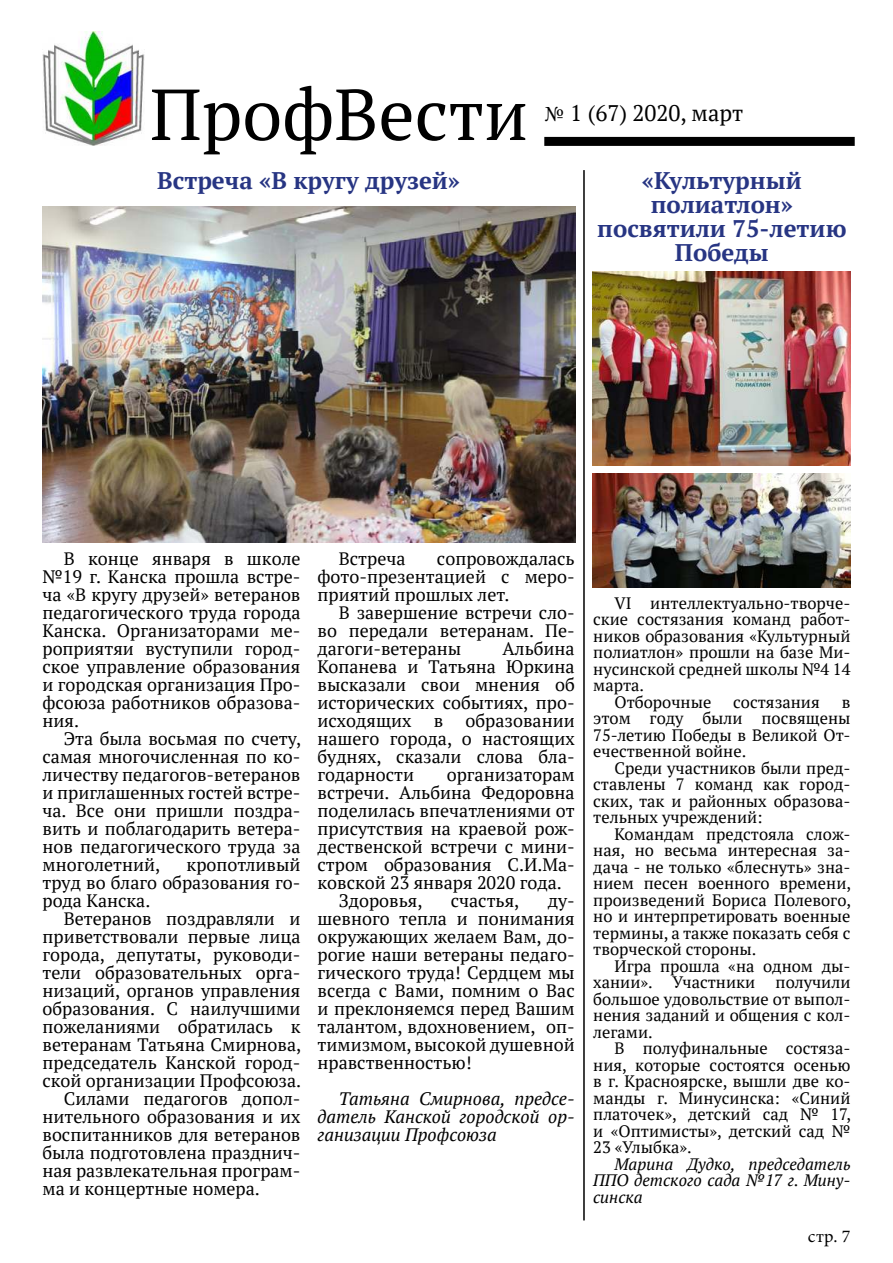
<style>
.page{position:relative;width:893px;height:1263px;background:#fff}
.page>*{position:absolute;margin:0;border:0;box-sizing:border-box;transform-origin:0 0}
.t1{font:72px "PT Serif";color:#000}
.t2{font:700 24px/24px "PT Serif";color:#273583;text-align:center}
.t3{font:22.5px "PT Serif";color:#000}
.t4{font:18px/18px "PT Serif";color:#000;text-align:justify}
.t5{font:italic 18px/18px "PT Serif";color:#000;text-align:justify}
.t6{font:18px "Minion Pro";color:#000}
.t7{font:16.5px/16.5px "PT Serif";color:#000;text-align:justify}
.t8{font:italic 16.5px/16.5px "PT Serif";color:#000;text-align:justify}
.s1{font-family:"Minion Pro"}
</style>
<div class="page">
<img style="left:43px;top:32px;width:102px;height:114px">
<div style="left:544px;top:137px;width:311px;height:9px;background:#000"></div>
<img style="left:43px;top:207px;width:532px;height:335px">
<hr style="left:583px;top:170px;width:2px;height:1050px;background:#000">
<img style="left:592px;top:272px;width:258px;height:193px">
<img style="left:592px;top:474px;width:258px;height:114px">
<h1 class="t1" style="left:150px;top:68px;width:380px">ПрофВести</h1>
<p class="t3" style="left:545px;top:99px;width:200px"><span class="s1">№</span> 1 (67) 2020, март</p>
<h2 class="t2" style="left:157px;top:168px;width:304px">Встреча «В кругу друзей»</h2>
<h2 class="t2" style="left:597px;top:168px;width:251px">«Культурный полиатлон» посвятили 75-летию<br>Победы</h2>
<p class="t4" style="left:43px;top:549px;width:259px;text-indent:21px">В конце января в школе №19 г. Канска прошла встре&shy;ча «В кругу друзей» ветеранов педагогического труда города Канска. Организаторами ме&shy;роприятяи вуступили город&shy;ское управление образования и городская организация Про&shy;фсоюза работников образова&shy;ния.</p>
<p class="t4" style="left:43px;top:729px;width:260px;text-indent:21px">Эта была восьмая по счету, самая многочисленная по ко&shy;личеству педагогов-ветеранов и приглашенных гостей встре&shy;ча. Все они пришли поздра&shy;вить и поблагодарить ветера&shy;нов педагогического труда за многолетний,</p>
<p class="t4" style="left:43px;top:855px;width:259px;text-indent:144px">кропотливый труд во благо образования го&shy;рода Канска.</p>
<p class="t4" style="left:64px;top:909px;width:238px">Ветеранов поздравляли и</p>
<p class="t4" style="left:43px;top:927px;width:259px">приветствовали первые лица</p>
<p class="t4" style="left:43px;top:945px;width:259px">города, депутаты, руководи-</p>
<p class="t4" style="left:43px;top:963px;width:259px">тели образовательных орга-</p>
<p class="t4" style="left:43px;top:981px;width:259px">низаций, органов управления</p>
<p class="t4" style="left:43px;top:999px;width:259px">образования. С наилучшими</p>
<p class="t4" style="left:43px;top:1017px;width:259px">пожеланиями обратилась к</p>
<p class="t4" style="left:43px;top:1035px;width:260px">ветеранам Татьяна Смирнова,</p>
<p class="t4" style="left:43px;top:1053px;width:259px">председатель Канской город-</p>
<p class="t4" style="left:43px;top:1071px;width:260px">ской организации Профсоюза.</p>
<p class="t4" style="left:64px;top:1089px;width:238px">Силами педагогов допол-</p>
<p class="t4" style="left:43px;top:1107px;width:259px">нительного образования и их</p>
<p class="t4" style="left:43px;top:1125px;width:259px">воспитанников для ветеранов</p>
<p class="t4" style="left:43px;top:1143px;width:259px">была подготовлена празднич-</p>
<p class="t4" style="left:43px;top:1161px;width:259px">ная развлекательная програм-</p>
<p class="t4" style="left:43px;top:1179px;width:219px">ма и концертные номера.</p>
<p class="t4" style="left:339px;top:549px;width:68px">Встреча</p>
<p class="t4" style="left:317px;top:549px;width:259px;text-indent:119px">сопровождалась фото-презентацией с меро&shy;приятий прошлых лет.</p>
<p class="t4" style="left:317px;top:603px;width:259px;text-indent:21px">В завершение встречи сло&shy;во передали ветеранам. Пе&shy;дагоги-ветераны</p>
<p class="t4" style="left:317px;top:639px;width:259px;text-indent:185px">Альбина Копанева и Татьяна Юркина высказали свои мнения об исторических событиях, про&shy;исходящих в образовании нашего города, о настоящих буднях, сказали слова бла&shy;годарности</p>
<p class="t4" style="left:447px;top:765px;width:130px">организаторам</p>
<p class="t4" style="left:317px;top:783px;width:259px">встречи. Альбина Федоровна</p>
<p class="t4" style="left:317px;top:801px;width:259px">поделилась впечатлениями от</p>
<p class="t4" style="left:317px;top:819px;width:259px">присутствия на краевой рож-</p>
<p class="t4" style="left:317px;top:837px;width:259px">дественской встречи с мини-</p>
<p class="t4" style="left:317px;top:855px;width:259px">стром образования С.И.Ма-</p>
<p class="t4" style="left:317px;top:873px;width:246px">ковской 23 января 2020 года.</p>
<p class="t4" style="left:339px;top:891px;width:85px">Здоровья,</p>
<p class="t4" style="left:451px;top:891px;width:70px">счастья,</p>
<p class="t4" style="left:317px;top:891px;width:259px;text-indent:230px">ду&shy;шевного тепла и понимания окружающих желаем Вам, до&shy;рогие наши ветераны педаго&shy;гического труда! Сердцем мы всегда с Вами, помним о Вас и преклоняемся перед Вашим талантом, вдохновением, оп&shy;тимизмом, высокой душевной нравственностью!</p>
<p class="t5" style="left:317px;top:1089px;width:259px;text-indent:21px">Татьяна Смирнова, предсе&shy;датель Канской городской ор&shy;ганизации Профсоюза</p>
<p class="t7" style="left:614px;top:595px;width:237px">VI интеллектуально-творче-</p>
<p class="t7" style="left:593px;top:611px;width:259px">ские состязания команд работ-</p>
<p class="t7" style="left:593px;top:628px;width:259px">ников образования «Культурный</p>
<p class="t7" style="left:593px;top:644px;width:259px">полиатлон» прошли на базе Ми-</p>
<p class="t7" style="left:593px;top:661px;width:259px">нусинской средней школы №4 14</p>
<p class="t7" style="left:593px;top:677px;width:52px">марта.</p>
<p class="t7" style="left:614px;top:694px;width:98px">Отборочные</p>
<p class="t7" style="left:733px;top:694px;width:88px">состязания</p>
<p class="t7" style="left:593px;top:694px;width:259px;text-indent:248px">в этом году были посвящены 75-летию Победы в Великой От&shy;ечественной войне.</p>
<p class="t7" style="left:593px;top:760px;width:259px;text-indent:21px">Среди участников были пред&shy;ставлены 7 команд как город&shy;ских, так и районных образова&shy;тельных учреждений:</p>
<p class="t7" style="left:593px;top:826px;width:259px;text-indent:21px">Командам предстояла слож&shy;ная, но весьма интересная за&shy;дача - не только «блеснуть» зна&shy;нием песен военного времени, произведений Бориса Полевого, но и интерпретировать военные термины, а также показать себя с творческой стороны.</p>
<p class="t7" style="left:593px;top:958px;width:259px;text-indent:21px">Игра прошла «на одном ды&shy;хании». Участники получили большое удовольствие от выпол&shy;нения заданий и общения с кол&shy;легами.</p>
<p class="t7" style="left:593px;top:1040px;width:259px;text-indent:21px">В полуфинальные состяза&shy;ния, которые состоятся осенью в г. Красноярске, вышли две ко&shy;манды г. Минусинска: «Синий платочек», детский сад № 17, и «Оптимисты», детский сад № 23 «Улыбка».</p>
<p class="t8" style="left:593px;top:1156px;width:259px;text-indent:21px">Марина Дудко, председатель ППО детского сада №17 г. Мину&shy;синска</p>
<p class="t6" style="left:808px;top:1229px;width:44px">стр. 7</p>
</div>
